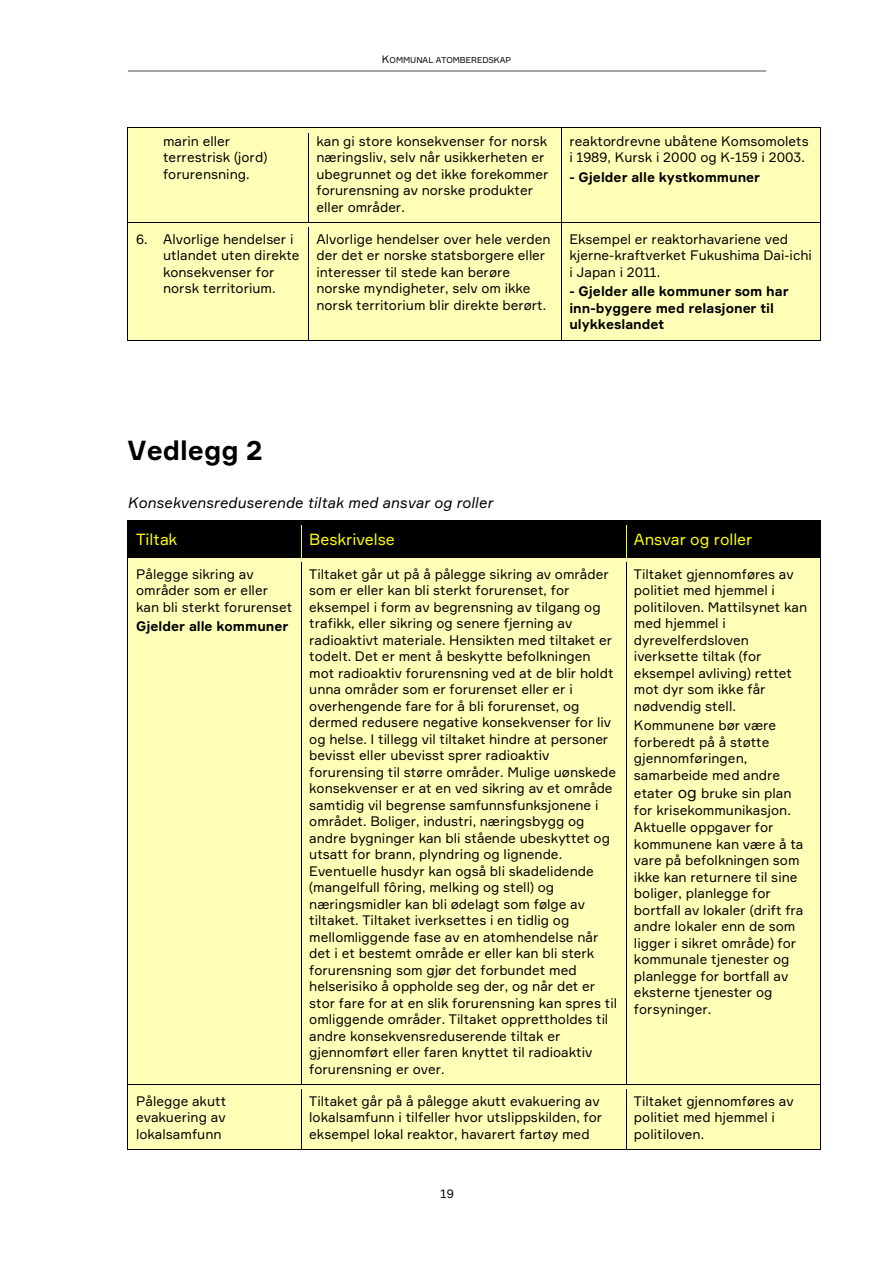
<style>
.page{position:relative;width:893px;height:1263px;background:#fff}
.page>*{position:absolute;margin:0;border:0;box-sizing:border-box;transform-origin:0 0}
.t1{font:700 27px "Formular";color:#000}
.t2{font:15.9px "Formular";color:#ff0}
.t3{font:italic 15px "Formular";letter-spacing:.005em;color:#000}
.t4{font:13.5px/16.5px "Formular";color:#000}
.t5{font:700 13.5px/16.5px "Formular";letter-spacing:.005em;color:#000}
.t6{font:12px "Formular";color:#000}
.t7{font:8.25px "Formular";color:#000}
.s1{font-size:10.5px}
.s2{font-size:15.9px}
</style>
<div class="page">
<hr style="left:128px;top:70px;width:637px;height:1px;background:#a5a5a5">
<div style="left:128px;top:128px;width:180px;height:94px;background:#ffffb7"></div>
<div style="left:309px;top:128px;width:252px;height:94px;background:#ffffb7"></div>
<div style="left:562px;top:128px;width:258px;height:94px;background:#ffffb7"></div>
<hr style="left:128px;top:133px;width:1px;height:89px;background:#000">
<hr style="left:308px;top:133px;width:1px;height:89px;background:#000">
<hr style="left:561px;top:133px;width:1px;height:89px;background:#000">
<hr style="left:820px;top:133px;width:1px;height:89px;background:#000">
<div style="left:128px;top:223px;width:180px;height:117px;background:#ffffb7"></div>
<div style="left:309px;top:223px;width:252px;height:117px;background:#ffffb7"></div>
<div style="left:562px;top:223px;width:258px;height:117px;background:#ffffb7"></div>
<hr style="left:128px;top:222px;width:180px;height:1px;background:#000">
<hr style="left:309px;top:222px;width:252px;height:1px;background:#000">
<hr style="left:562px;top:222px;width:258px;height:1px;background:#000">
<hr style="left:128px;top:228px;width:1px;height:112px;background:#000">
<hr style="left:128px;top:340px;width:180px;height:1px;background:#000">
<hr style="left:308px;top:228px;width:1px;height:112px;background:#000">
<hr style="left:309px;top:340px;width:252px;height:1px;background:#000">
<hr style="left:561px;top:228px;width:1px;height:112px;background:#000">
<hr style="left:562px;top:340px;width:258px;height:1px;background:#000">
<hr style="left:820px;top:228px;width:1px;height:112px;background:#000">
<div style="left:128px;top:521px;width:173px;height:37px;background:#000"></div>
<div style="left:302px;top:521px;width:324px;height:37px;background:#000"></div>
<div style="left:626px;top:521px;width:194px;height:37px;background:#000"></div>
<hr style="left:128px;top:520px;width:173px;height:1px;background:#000">
<hr style="left:302px;top:520px;width:324px;height:1px;background:#000">
<hr style="left:626px;top:520px;width:194px;height:1px;background:#000">
<hr style="left:301px;top:525px;width:1px;height:33px;background:#ff0">
<hr style="left:626px;top:525px;width:1px;height:33px;background:#ff0">
<hr style="left:820px;top:525px;width:1px;height:33px;background:#000">
<div style="left:128px;top:558px;width:173px;height:526px;background:#ffffb7"></div>
<div style="left:302px;top:558px;width:324px;height:526px;background:#ffffb7"></div>
<div style="left:626px;top:558px;width:194px;height:526px;background:#ffffb7"></div>
<hr style="left:128px;top:562px;width:1px;height:522px;background:#000">
<hr style="left:301px;top:562px;width:1px;height:522px;background:#000">
<hr style="left:626px;top:562px;width:1px;height:522px;background:#000">
<hr style="left:820px;top:562px;width:1px;height:522px;background:#000">
<div style="left:128px;top:1085px;width:173px;height:64px;background:#ffffb7"></div>
<div style="left:302px;top:1085px;width:324px;height:64px;background:#ffffb7"></div>
<div style="left:626px;top:1085px;width:194px;height:64px;background:#ffffb7"></div>
<hr style="left:128px;top:1084px;width:173px;height:1px;background:#000">
<hr style="left:302px;top:1084px;width:324px;height:1px;background:#000">
<hr style="left:626px;top:1084px;width:194px;height:1px;background:#000">
<hr style="left:128px;top:1089px;width:1px;height:60px;background:#000">
<hr style="left:128px;top:1149px;width:173px;height:1px;background:#000">
<hr style="left:301px;top:1089px;width:1px;height:60px;background:#000">
<hr style="left:302px;top:1149px;width:324px;height:1px;background:#000">
<hr style="left:626px;top:1089px;width:1px;height:60px;background:#000">
<hr style="left:626px;top:1149px;width:194px;height:1px;background:#000">
<hr style="left:820px;top:1089px;width:1px;height:60px;background:#000">
<p class="t7" style="left:382px;top:55px;width:131px"><span class="s1">K</span>OMMUNAL ATOMBEREDSKAP</p>
<p class="t4" style="left:163px;top:132px;width:106px">marin eller terrestrisk (jord) forurensning.</p>
<p class="t4" style="left:316px;top:132px;width:234px">kan gi store konsekvenser for norsk næringsliv, selv når usikkerheten er ubegrunnet og det ikke forekommer forurensning av norske produkter eller områder.</p>
<p class="t4" style="left:569px;top:132px;width:241px">reaktordrevne ubåtene Komsomolets i 1989, Kursk i 2000 og K-159 i 2003.</p>
<p class="t5" style="left:569px;top:169px;width:192px">- Gjelder alle kystkommuner</p>
<p class="t4" style="left:163px;top:230px;width:138px;text-indent:-27px">6. Alvorlige hendelser i utlandet uten direkte konsekvenser for norsk territorium.</p>
<p class="t4" style="left:316px;top:230px;width:236px">Alvorlige hendelser over hele verden der det er norske statsborgere eller interesser til stede kan berøre norske myndigheter, selv om ikke norsk territorium blir direkte berørt.</p>
<p class="t4" style="left:569px;top:230px;width:244px">Eksempel er reaktorhavariene ved kjerne-kraftverket Fukushima Dai-ichi i Japan i 2011.</p>
<p class="t5" style="left:569px;top:283px;width:221px">- Gjelder alle kommuner som har inn-byggere med relasjoner til ulykkeslandet</p>
<h1 class="t1" style="left:128px;top:433px;width:136px">Vedlegg 2</h1>
<p class="t3" style="left:128px;top:493px;width:367px">Konsekvensreduserende tiltak med ansvar og roller</p>
<p class="t2" style="left:136px;top:530px;width:43px">Tiltak</p>
<p class="t2" style="left:309px;top:530px;width:87px">Beskrivelse</p>
<p class="t2" style="left:634px;top:530px;width:120px">Ansvar og roller</p>
<p class="t4" style="left:136px;top:565px;width:158px">Pålegge sikring av områder som er eller kan bli sterkt forurenset</p>
<p class="t5" style="left:136px;top:618px;width:154px">Gjelder alle kommuner</p>
<p class="t4" style="left:309px;top:565px;width:309px">Tiltaket går ut på å pålegge sikring av områder som er eller kan bli sterkt forurenset, for eksempel i form av begrensning av tilgang og trafikk, eller sikring og senere fjerning av radioaktivt materiale. Hensikten med tiltaket er todelt. Det er ment å beskytte befolkningen mot radioaktiv forurensning ved at de blir holdt unna områder som er forurenset eller er i overhengende fare for å bli forurenset, og dermed redusere negative konsekvenser for liv og helse. I tillegg vil tiltaket hindre at personer bevisst eller ubevisst sprer radioaktiv forurensing til større områder. Mulige uønskede konsekvenser er at en ved sikring av et område samtidig vil begrense samfunnsfunksjonene i området. Boliger, industri, næringsbygg og andre bygninger kan bli stående ubeskyttet og utsatt for brann, plyndring og lignende.<br>Eventuelle husdyr kan også bli skadelidende (mangelfull fôring, melking og stell) og næringsmidler kan bli ødelagt som følge av tiltaket. Tiltaket iverksettes i en tidlig og mellomliggende fase av en atomhendelse når det i et bestemt område er eller kan bli sterk forurensning som gjør det forbundet med helserisiko å oppholde seg der, og når det er stor fare for at en slik forurensning kan spres til omliggende områder. Tiltaket opprettholdes til andre konsekvensreduserende tiltak er gjennomført eller faren knyttet til radioaktiv forurensning er over.</p>
<p class="t4" style="left:634px;top:565px;width:175px">Tiltaket gjennomføres av politiet med hjemmel i politiloven. Mattilsynet kan med hjemmel i dyrevelferdsloven iverksette tiltak (for eksempel avliving) rettet mot dyr som ikke får nødvendig stell.</p>
<p class="t4" style="left:634px;top:717px;width:148px">Kommunene bør være forberedt på å støtte gjennomføringen, samarbeide med andre</p>
<p class="t4" style="left:634px;top:785px;width:171px">etater <span class="s2">og</span> bruke sin plan for krisekommunikasjon.<br>Aktuelle oppgaver for kommunene kan være å ta vare på befolkningen som ikke kan returnere til sine boliger, planlegge for bortfall av lokaler (drift fra andre lokaler enn de som ligger i sikret område) for kommunale tjenester og planlegge for bortfall av eksterne tjenester og forsyninger.</p>
<p class="t4" style="left:136px;top:1092px;width:92px;text-align:justify">Pålegge akutt evakuering av lokalsamfunn</p>
<p class="t4" style="left:309px;top:1092px;width:294px">Tiltaket går på å pålegge akutt evakuering av lokalsamfunn i tilfeller hvor utslippskilden, for eksempel lokal reaktor, havarert fartøy med</p>
<p class="t4" style="left:634px;top:1092px;width:161px">Tiltaket gjennomføres av politiet med hjemmel i politiloven.</p>
<p class="t6" style="left:441px;top:1187px;width:15px">19</p>
</div>
